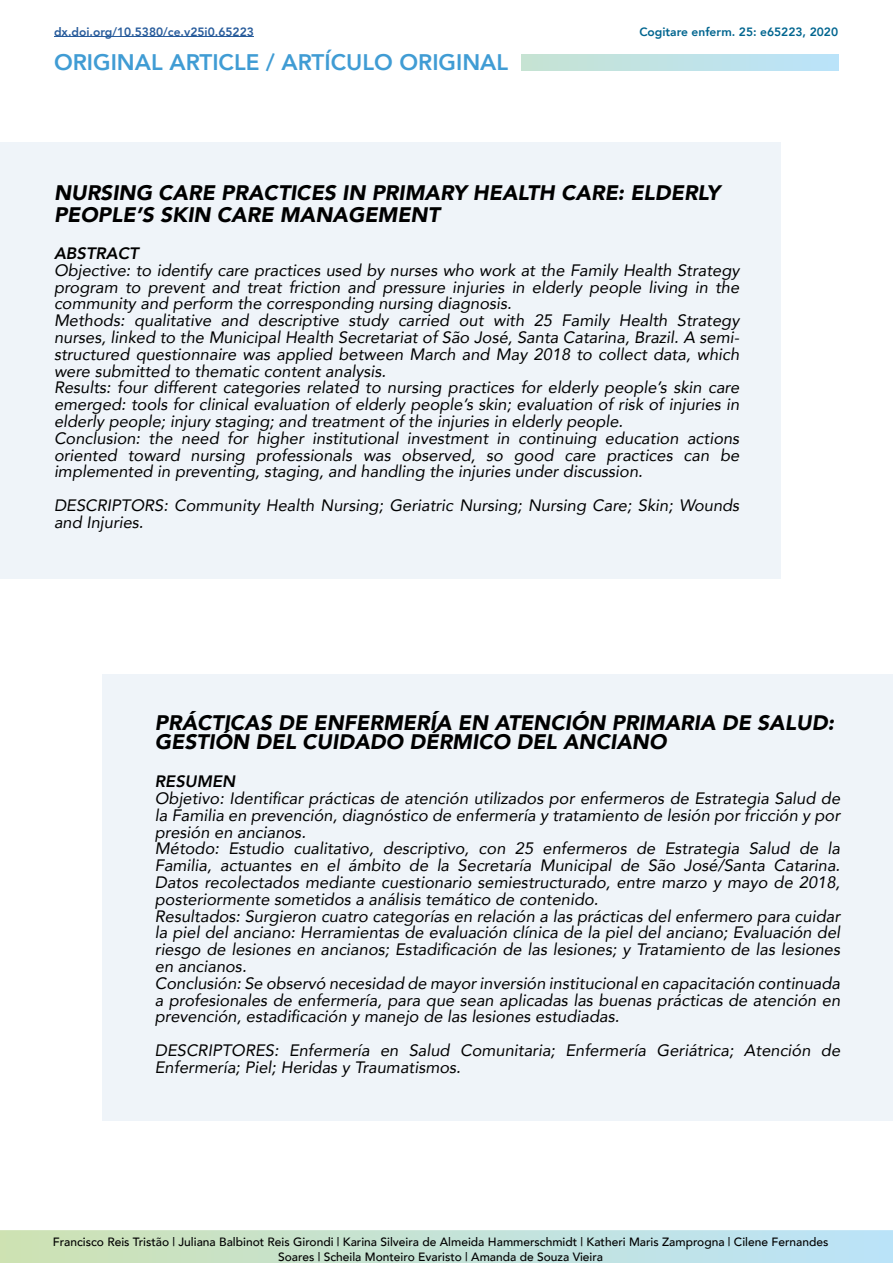
<style>
.page{position:relative;width:893px;height:1263px;background:#fff}
.page>*{position:absolute;margin:0;border:0;box-sizing:border-box;transform-origin:0 0}
.t1{font:800 22.5px "Avenir";color:#409cd4}
.t2{font:italic 900 21px/22.2px "Avenir";color:#000}
.t3{font:italic 16.5px/16.8px "Avenir";color:#000}
.t4{font:italic 800 16.5px "Avenir";color:#000}
.t5{font:500 12px/14.4px "Avenir";color:#000;text-align:center}
.t6{font:800 12px "Avenir";color:#275b9b}
.t7{font:800 12px "Avenir";color:#00658f}
</style>
<div class="page">
<div style="left:0;top:142px;width:781px;height:437px;background:#eff4f9"></div>
<svg style="left:0;top:1230px;width:893px;height:33px;background:#c4e2d6"></svg>
<div style="left:522px;top:54px;width:317px;height:17px;background:linear-gradient(to right,#c6e3d3,#bae3fa)"></div>
<div style="left:102px;top:674px;width:791px;height:447px;background:#eff4f9"></div>
<hr style="left:54px;top:36px;width:200px;height:1px;background:#275b9b">
<p class="t6" style="left:54px;top:22px;width:201px">dx.doi.org/10.5380/ce.v25i0.65223</p>
<p class="t7" style="left:639px;top:22px;width:200px">Cogitare enferm. 25: e65223, 2020</p>
<h1 class="t1" style="left:54px;top:45px;width:456px">ORIGINAL ARTICLE / ARTÍCULO ORIGINAL</h1>
<p class="t2" style="left:54px;top:181px;width:668px">NURSING CARE PRACTICES IN PRIMARY HEALTH CARE: ELDERLY<br>PEOPLE’S SKIN CARE MANAGEMENT</p>
<p class="t4" style="left:54px;top:244px;width:86px">ABSTRACT</p>
<p class="t3" style="left:54px;top:262px;width:687px">Objective: to identify care practices used by nurses who work at the Family Health Strategy program to prevent and treat friction and pressure injuries in elderly people living in the community and perform the corresponding nursing diagnosis.<br>Methods: qualitative and descriptive study carried out with 25 Family Health Strategy nurses, linked to the Municipal Health Secretariat of São José, Santa Catarina, Brazil. A semi&shy;structured questionnaire was applied between March and May 2018 to collect data, which were submitted to thematic content analysis.<br>Results: four different categories related to nursing practices for elderly people’s skin care emerged: tools for clinical evaluation of elderly people’s skin; evaluation of risk of injuries in elderly people; injury staging; and treatment of the injuries in elderly people.<br>Conclusion: the need for higher institutional investment in continuing education actions oriented toward nursing professionals was observed, so good care practices can be implemented in preventing, staging, and handling the injuries under discussion.</p>
<p class="t3" style="left:54px;top:497px;width:687px">DESCRIPTORS: Community Health Nursing; Geriatric Nursing; Nursing Care; Skin; Wounds and Injuries.</p>
<p class="t2" style="left:155px;top:712px;width:680px;line-height:19.2px">PRÁCTICAS DE ENFERMERÍA EN ATENCIÓN PRIMARIA DE SALUD:<br>GESTIÓN DEL CUIDADO DÉRMICO DEL ANCIANO</p>
<p class="t4" style="left:155px;top:772px;width:82px">RESUMEN</p>
<p class="t3" style="left:155px;top:790px;width:687px">Objetivo: Identificar prácticas de atención utilizados por enfermeros de Estrategia Salud de la Familia en prevención, diagnóstico de enfermería y tratamiento de lesión por fricción y por presión en ancianos.<br>Método: Estudio cualitativo, descriptivo, con 25 enfermeros de Estrategia Salud de la Familia, actuantes en el ámbito de la Secretaría Municipal de São José/Santa Catarina.<br>Datos recolectados mediante cuestionario semiestructurado, entre marzo y mayo de 2018, posteriormente sometidos a análisis temático de contenido.<br>Resultados: Surgieron cuatro categorías en relación a las prácticas del enfermero para cuidar la piel del anciano: Herramientas de evaluación clínica de la piel del anciano; Evaluación del riesgo de lesiones en ancianos; Estadificación de las lesiones; y Tratamiento de las lesiones en ancianos.<br>Conclusión: Se observó necesidad de mayor inversión institucional en capacitación continuada a profesionales de enfermería, para que sean aplicadas las buenas prácticas de atención en prevención, estadificación y manejo de las lesiones estudiadas.</p>
<p class="t3" style="left:155px;top:1042px;width:687px">DESCRIPTORES: Enfermería en Salud Comunitaria; Enfermería Geriátrica; Atención de<br>Enfermería; Piel; Heridas y Traumatismos.</p>
<p class="t5" style="left:53px;top:1234px;width:777px">Francisco Reis Tristão | Juliana Balbinot Reis Girondi | Karina Silveira de Almeida Hammerschmidt | Katheri Maris Zamprogna | Cilene Fernandes<br>Soares | Scheila Monteiro Evaristo | Amanda de Souza Vieira</p>
</div>
